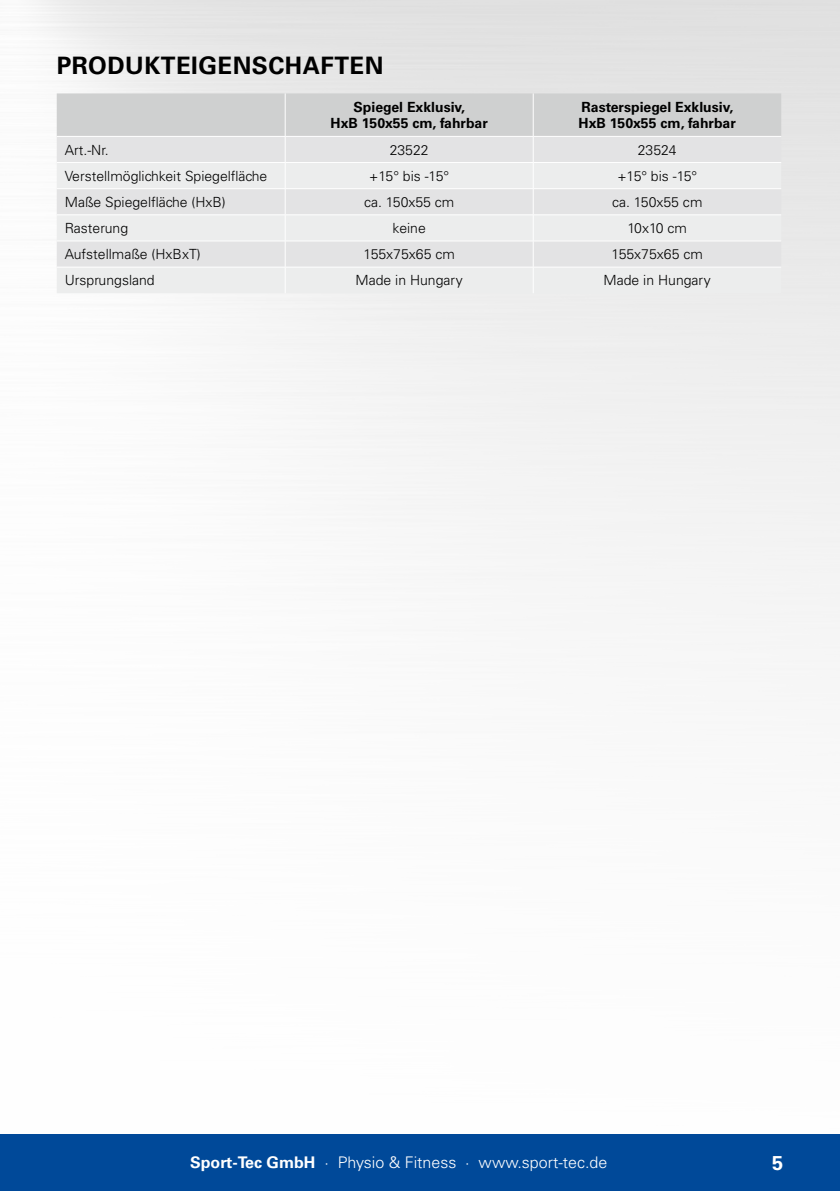
<style>
.page{position:relative;width:840px;height:1191px;background:#fff}
.page>*{position:absolute;margin:0;border:0;box-sizing:border-box;transform-origin:0 0}
.t1{font:700 24px "Univers LT Std";letter-spacing:.02em;color:#000}
.t2{font:700 20px "Univers LT Std";color:#fff}
.t3{font:300 16px "Univers LT Std";color:#fff}
.t4{font:300 14px "Univers LT Std";color:#000}
.t5{font:700 14px/16.8px "Univers LT Std";color:#000;text-align:center}
.s1{font-weight:700}
</style>
<div class="page">
<div style="left:0;top:1134px;width:839px;height:57px;background:#004999"></div>
<svg style="left:57px;top:93px;width:723px;height:200px;background:#e2e3e3"></svg>
<hr style="left:57px;top:162px;width:228px;height:1px;background:#fff">
<hr style="left:57px;top:188px;width:228px;height:1px;background:#fff">
<hr style="left:57px;top:214px;width:228px;height:1px;background:#fff">
<hr style="left:57px;top:241px;width:228px;height:1px;background:#fff">
<hr style="left:285px;top:162px;width:248px;height:1px;background:#fff">
<hr style="left:533px;top:162px;width:247px;height:1px;background:#fff">
<hr style="left:285px;top:188px;width:248px;height:1px;background:#fff">
<hr style="left:533px;top:188px;width:247px;height:1px;background:#fff">
<hr style="left:285px;top:214px;width:248px;height:1px;background:#fff">
<hr style="left:533px;top:214px;width:247px;height:1px;background:#fff">
<hr style="left:285px;top:241px;width:248px;height:1px;background:#fff">
<hr style="left:533px;top:241px;width:247px;height:1px;background:#fff">
<h1 class="t1" style="left:57px;top:56px;width:328px">PRODUKTEIGENSCHAFTEN</h1>
<p class="t5" style="left:330px;top:99px;width:159px">Spiegel Exklusiv,<br>HxB 150x55 cm, fahrbar</p>
<p class="t5" style="left:578px;top:99px;width:159px;text-align:left">Rasterspiegel Exklusiv,<br>HxB 150x55 cm, fahrbar</p>
<p class="t4" style="left:65px;top:142px;width:46px">Art.-Nr.</p>
<p class="t4" style="left:389px;top:142px;width:40px">23522</p>
<p class="t4" style="left:637px;top:142px;width:40px">23524</p>
<p class="t4" style="left:65px;top:168px;width:204px">Verstellmöglichkeit Spiegelfläche</p>
<p class="t4" style="left:369px;top:168px;width:81px">+15° bis -15°</p>
<p class="t4" style="left:617px;top:168px;width:81px">+15° bis -15°</p>
<p class="t4" style="left:65px;top:194px;width:162px">Maße Spiegelfläche (HxB)</p>
<p class="t4" style="left:364px;top:194px;width:92px">ca. 150x55 cm</p>
<p class="t4" style="left:611px;top:194px;width:92px">ca. 150x55 cm</p>
<p class="t4" style="left:65px;top:220px;width:65px">Rasterung</p>
<p class="t4" style="left:392px;top:220px;width:35px">keine</p>
<p class="t4" style="left:627px;top:220px;width:61px">10x10 cm</p>
<p class="t4" style="left:65px;top:246px;width:137px">Aufstellmaße (HxBxT)</p>
<p class="t4" style="left:363px;top:246px;width:93px">155x75x65 cm</p>
<p class="t4" style="left:611px;top:246px;width:93px">155x75x65 cm</p>
<p class="t4" style="left:65px;top:272px;width:91px">Ursprungsland</p>
<p class="t4" style="left:355px;top:272px;width:109px">Made in Hungary</p>
<p class="t4" style="left:603px;top:272px;width:109px">Made in Hungary</p>
<p class="t3" style="left:190px;top:1156px;width:418px"><span class="s1">Sport-Tec GmbH</span> ∙ Physio &amp; Fitness ∙ www.sport-tec.de</p>
<h2 class="t2" style="left:771px;top:1155px;width:13px">5</h2>
</div>
